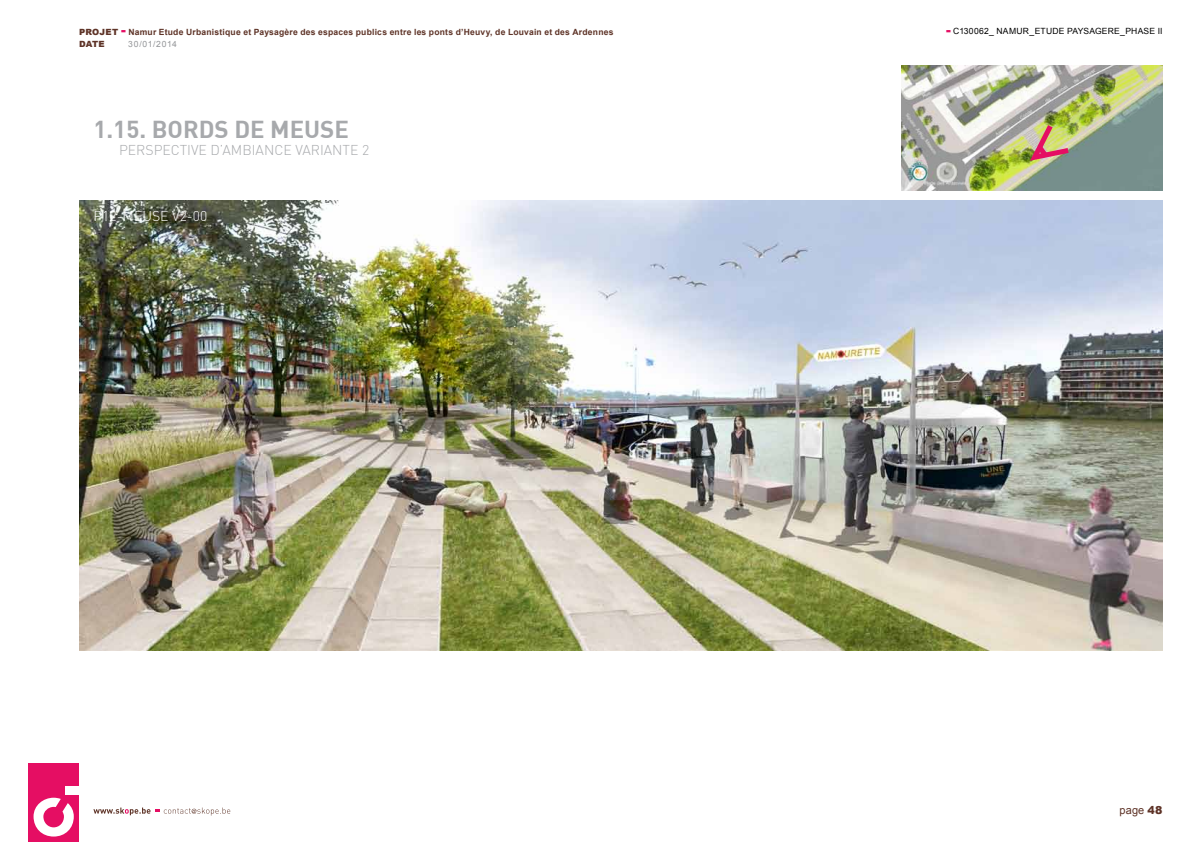
<style>
.page{position:relative;width:1191px;height:842px;background:#fff}
.page>*{position:absolute;margin:0;border:0;box-sizing:border-box;transform-origin:0 0}
.t1{font:700 24px "DIN";color:#a7a9ac}
.t2{font:300 14px "DIN";color:#a7a9ac}
.t3{font:300 14px "DIN";color:#fff}
.t4{font:11px "Arial";color:#5e3327}
.t5{font:700 8.6px/12.6px "Arial";letter-spacing:.025em;color:#5e3327}
.t6{font:8.6px "Arial";letter-spacing:.03em;color:#000}
.t7{font:8.6px "Arial";letter-spacing:.065em;color:#939598}
.s1{font-weight:900}
.s2{font-weight:900;font-size:14.4px;color:#e50e63}
</style>
<div class="page">
<div style="left:28px;top:763px;width:51px;height:79px;background:#e50e63"></div>
<svg style="left:34px;top:798px;width:40px;height:38px"></svg>
<div style="left:65px;top:786px;width:14px;height:9px;background:#fff"></div>
<svg style="left:93px;top:807px;width:137px;height:9px"></svg>
<img style="left:80px;top:201px;width:1082px;height:450px">
<img style="left:901px;top:66px;width:261px;height:124px">
<img style="left:1025px;top:120px;width:49px;height:44px">
<p class="t5" style="left:79px;top:26px;width:536px"><span class="s1">PROJET</span> <span class="s2">-</span> Namur Etude Urbanistique et Paysagère des espaces publics entre les ponts d’Heuvy, de Louvain et des Ardennes<br><span class="s1">DATE</span></p>
<p class="t7" style="left:128px;top:39px;width:50px">30/01/2014</p>
<h1 class="t1" style="left:93px;top:113px;width:257px">1.15. BORDS DE MEUSE</h1>
<h2 class="t2" style="left:119px;top:142px;width:252px">PERSPECTIVE D’AM BIANC E VARIANTE 2</h2>
<h2 class="t3" style="left:93px;top:207px;width:50px">P12-MEUSE</h2>
<h2 class="t3" style="left:172px;top:207px;width:37px">V2-00</h2>
<p class="t6" style="left:946px;top:26px;width:96px"><span class="s2">-</span> C130062_ NAMUR_ETUDE</p>
<p class="t6" style="left:1067px;top:26px;width:30px">PAYSAGERE</p>
<p class="t6" style="left:1120px;top:26px;width:41px">_PHASE II</p>
<p class="t4" style="left:1119px;top:802px;width:44px">PAGE <span class="s1">48</span></p>
</div>
